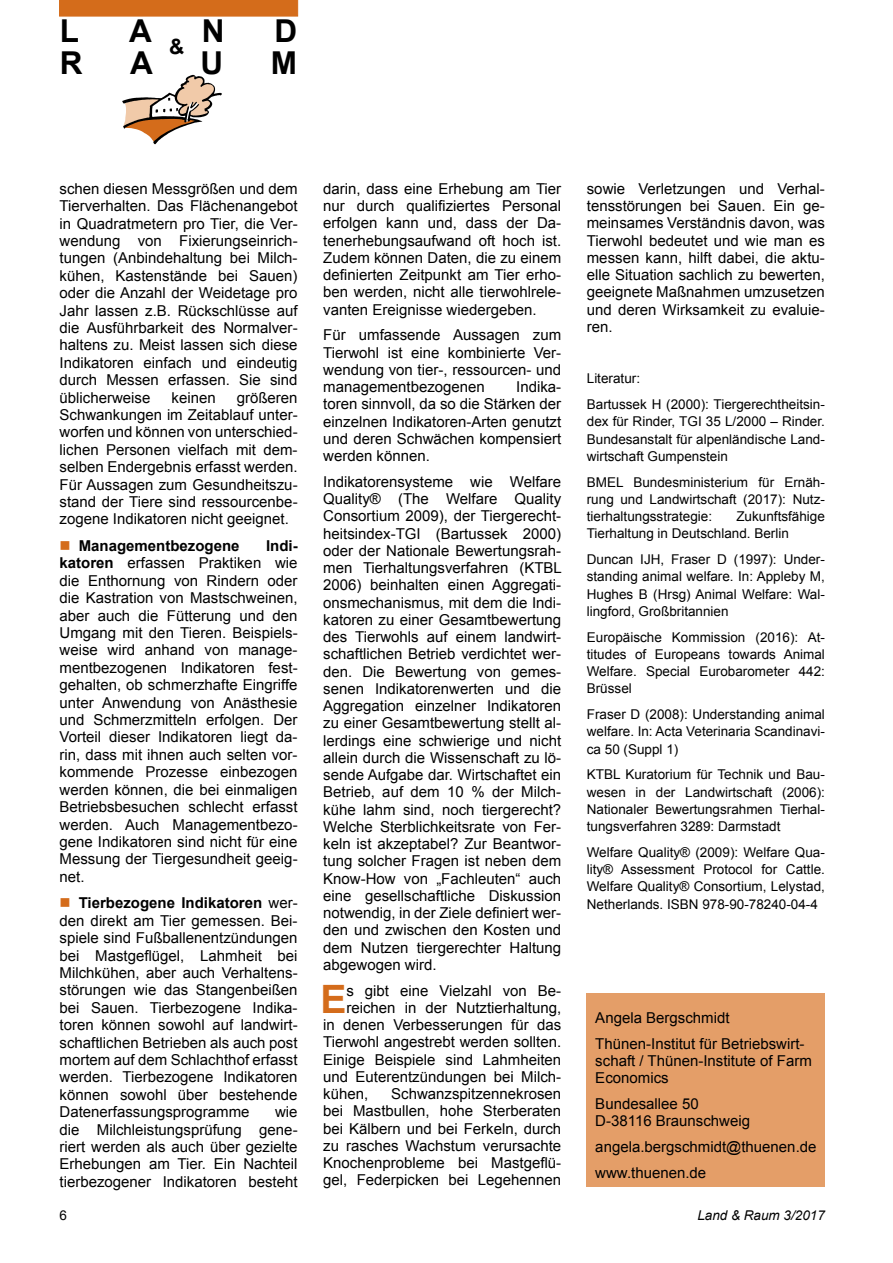
<style>
.page{position:relative;width:893px;height:1263px;background:#fff}
.page>*{position:absolute;margin:0;border:0;box-sizing:border-box;transform-origin:0 0}
.t1{font:700 39.15px "Arial";color:#d46c1b}
.t2{font:700 31.5px "Arial";color:#000}
.t3{font:700 21px "Arial";color:#000}
.t4{font:15px/17.2px "Arial";color:#000;text-align:justify}
.t5{font:700 15px "Arial";color:#000}
.t6{font:13.5px/17.2px "Arial";color:#000;text-align:justify}
.t7{font:italic 13.5px "Arial";color:#000}
.s1{color:#d46c1b}
.s2{font-weight:700}
</style>
<div class="page">
<div style="left:59px;top:0;width:239px;height:16px;background:#d46c1b"></div>
<svg style="left:122px;top:75px;width:100px;height:69px"></svg>
<div style="left:587px;top:993px;width:238px;height:193px;background:#e49e68"></div>
<h2 class="t2" style="left:60px;top:10px;width:21px">L</h2>
<h2 class="t2" style="left:129px;top:10px;width:24px">a</h2>
<h2 class="t2" style="left:202px;top:10px;width:24px">n</h2>
<h2 class="t2" style="left:274px;top:10px;width:24px">d</h2>
<h2 class="t2" style="left:60px;top:42px;width:24px">R</h2>
<h2 class="t2" style="left:130px;top:42px;width:24px">a</h2>
<h2 class="t2" style="left:201px;top:42px;width:24px">u</h2>
<h2 class="t2" style="left:271px;top:42px;width:28px">m</h2>
<h3 class="t3" style="left:169px;top:33px;width:17px">&amp;</h3>
<p class="t4" style="left:60px;top:180px;width:240px">schen diesen Messgrößen und dem Tierverhalten. Das Flächenangebot in Quadratmetern pro Tier, die Ver&shy;wendung von Fixierungseinrich&shy;tungen (Anbindehaltung bei Milch&shy;kühen, Kastenstände bei Sauen) oder die Anzahl der Weidetage pro Jahr lassen z.B. Rückschlüsse auf die Ausführbarkeit des Normalver&shy;haltens zu. Meist lassen sich diese Indikatoren einfach und eindeutig durch Messen erfassen. Sie sind üblicherweise</p>
<p class="t4" style="left:60px;top:389px;width:240px;text-indent:177px">größeren Schwankungen im Zeitablauf unter&shy;worfen und können von unterschied&shy;lichen Personen vielfach mit dem&shy;selben Endergebnis erfasst werden.<br>Für Aussagen zum Gesundheitszu&shy;stand der Tiere sind ressourcenbe&shy;zogene Indikatoren nicht geeignet.</p>
<p class="t5" style="left:60px;top:536px;width:181px"><span class="s1">■</span> Managementbezogene</p>
<p class="t4" style="left:171px;top:389px;width:46px">keinen</p>
<p class="t4" style="left:60px;top:537px;width:240px;text-indent:206px"><span class="s2">Indi&shy;katoren</span> erfassen Praktiken wie die Enthornung von Rindern oder die Kastration von Mastschweinen, aber auch die Fütterung und den Umgang mit den Tieren. Beispiels&shy;weise wird anhand von manage&shy;mentbezogenen Indikatoren fest&shy;gehalten, ob schmerzhafte Eingriffe unter Anwendung von Anästhesie und Schmerzmitteln erfolgen. Der Vorteil dieser Indikatoren liegt da&shy;rin, dass mit ihnen auch selten vor&shy;kommende Prozesse einbezogen werden können, die bei einmaligen Betriebsbesuchen schlecht erfasst werden. Auch Managementbezo&shy;gene Indikatoren sind nicht für eine Messung der Tiergesundheit geeig&shy;net.</p>
<p class="t4" style="left:60px;top:894px;width:240px"><span class="s1">■</span> <span class="s2">Tierbezogene Indikatoren</span> wer&shy;den direkt am Tier gemessen. Bei&shy;spiele sind Fußballenentzündungen bei Mastgeflügel, Lahmheit bei Milchkühen, aber auch Verhaltens&shy;störungen wie das Stangenbeißen bei Sauen. Tierbezogene Indika&shy;toren können sowohl auf landwirt&shy;schaftlichen Betrieben als auch post mortem auf dem Schlachthof erfasst werden. Tierbezogene Indikatoren können sowohl über bestehende Datenerfassungsprogramme</p>
<p class="t4" style="left:60px;top:1103px;width:240px;text-indent:216px">wie die Milchleistungsprüfung gene&shy;riert werden als auch über gezielte Erhebungen am Tier. Ein Nachteil tierbezogener Indikatoren besteht</p>
<p class="t4" style="left:323px;top:180px;width:240px">darin, dass eine Erhebung am Tier nur durch qualifiziertes Personal erfolgen kann und, dass der Da&shy;tenerhebungsaufwand oft hoch ist.<br>Zudem können Daten, die zu einem definierten Zeitpunkt am Tier erho&shy;ben werden, nicht alle tierwohlrele&shy;vanten Ereignisse wiedergeben.</p>
<p class="t4" style="left:323px;top:327px;width:240px">Für umfassende Aussagen zum Tierwohl ist eine kombinierte Ver&shy;wendung von tier-, ressourcen- und managementbezogenen</p>
<p class="t4" style="left:323px;top:378px;width:240px;text-indent:193px">Indika&shy;toren sinnvoll, da so die Stärken der einzelnen Indikatoren-Arten genutzt und deren Schwächen kompensiert werden können.</p>
<p class="t4" style="left:323px;top:473px;width:240px">Indikatorensysteme wie Welfare Quality® (The Welfare Quality Consortium 2009), der Tiergerecht&shy;heitsindex-TGI (Bartussek 2000) oder der Nationale Bewertungsrah&shy;men Tierhaltungsverfahren (KTBL 2006) beinhalten einen Aggregati&shy;onsmechanismus, mit dem die Indi&shy;katoren zu einer Gesamtbewertung des Tierwohls auf einem landwirt&shy;schaftlichen Betrieb verdichtet wer&shy;den. Die Bewertung von gemes&shy;senen Indikatorenwerten und die Aggregation einzelner Indikatoren zu einer Gesamtbewertung stellt al&shy;lerdings eine schwierige und nicht allein durch die Wissenschaft zu lö&shy;sende Aufgabe dar. Wirtschaftet ein Betrieb, auf dem 10 % der Milch&shy;kühe lahm sind, noch tiergerecht?<br>Welche Sterblichkeitsrate von Fer&shy;keln ist akzeptabel? Zur Beantwor&shy;tung solcher Fragen ist neben dem Know-How von „Fachleuten“ auch eine gesellschaftliche Diskussion notwendig, in der Ziele definiert wer&shy;den und zwischen den Kosten und dem Nutzen tiergerechter Haltung abgewogen wird.</p>
<h1 class="t1" style="left:320px;top:973px;width:28px">E</h1>
<p class="t4" style="left:346px;top:982px;width:216px">s gibt eine Vielzahl von Be-</p>
<p class="t4" style="left:346px;top:999px;width:216px">reichen in der Nutztierhaltung,</p>
<p class="t4" style="left:323px;top:1016px;width:240px">in denen Verbesserungen für das</p>
<p class="t4" style="left:323px;top:1034px;width:240px">Tierwohl angestrebt werden sollten.</p>
<p class="t4" style="left:323px;top:1051px;width:240px">Einige Beispiele sind Lahmheiten</p>
<p class="t4" style="left:323px;top:1068px;width:240px">und Euterentzündungen bei Milch-</p>
<p class="t4" style="left:323px;top:1085px;width:47px">kühen,</p>
<p class="t4" style="left:323px;top:1085px;width:240px;text-indent:68px">Schwanzspitzennekrosen bei Mastbullen, hohe Sterberaten bei Kälbern und bei Ferkeln, durch zu rasches Wachstum verursachte Knochenprobleme bei Mastgeflü&shy;gel, Federpicken bei Legehennen</p>
<p class="t4" style="left:587px;top:180px;width:240px">sowie Verletzungen und Verhal&shy;tensstörungen bei Sauen. Ein ge&shy;meinsames Verständnis davon, was Tierwohl bedeutet und wie man es messen kann, hilft dabei, die aktu&shy;elle Situation sachlich zu bewerten, geeignete Maßnahmen umzusetzen und deren Wirksamkeit zu evaluie&shy;ren.</p>
<p class="t6" style="left:587px;top:366px;width:240px;line-height:25.8px">Literatur:<br>Bartussek H (2000): Tiergerechtheitsin-</p>
<p class="t6" style="left:587px;top:413px;width:240px">dex für Rinder, TGI 35 L/2000 – Rinder.<br>Bundesanstalt für alpenländische Land&shy;wirtschaft Gumpenstein</p>
<p class="t6" style="left:587px;top:473px;width:240px">BMEL Bundesministerium für Ernäh&shy;rung und Landwirtschaft (2017): Nutz&shy;tierhaltungsstrategie:</p>
<p class="t6" style="left:587px;top:508px;width:240px;text-indent:150px">Zukunftsfähige<br>Tierhaltung in Deutschland. Berlin</p>
<p class="t6" style="left:587px;top:551px;width:240px">Duncan IJH, Fraser D (1997): Under&shy;standing animal welfare. In: Appleby M, Hughes B (Hrsg) Animal Welfare: Wal&shy;lingford, Großbritannien</p>
<p class="t6" style="left:587px;top:628px;width:240px">Europäische Kommission (2016): At&shy;titudes of Europeans towards Animal Welfare. Special Eurobarometer 442:<br>Brüssel</p>
<p class="t6" style="left:587px;top:706px;width:240px">Fraser D (2008): Understanding animal welfare. In: Acta Veterinaria Scandinavi&shy;ca 50 (Suppl 1)</p>
<p class="t6" style="left:587px;top:766px;width:240px">KTBL Kuratorium für Technik und Bau&shy;wesen in der Landwirtschaft (2006):<br>Nationaler Bewertungsrahmen Tierhal&shy;tungsverfahren 3289: Darmstadt</p>
<p class="t6" style="left:587px;top:844px;width:240px">Welfare Quality® (2009): Welfare Qua&shy;lity® Assessment Protocol for Cattle.<br>Welfare Quality® Consortium, Lelystad, Netherlands. ISBN 978-90-78240-04-4</p>
<p class="t4" style="left:595px;top:1005px;width:211px;line-height:25.8px">Angela Bergschmidt<br>Thünen-Institut für Betriebswirt-</p>
<p class="t4" style="left:595px;top:1052px;width:218px">schaft / Thünen-Institute of Farm<br>Economics</p>
<p class="t4" style="left:595px;top:1095px;width:156px">Bundesallee 50<br>D-38116 Braunschweig</p>
<p class="t4" style="left:595px;top:1134px;width:223px;line-height:25.8px">angela.bergschmidt@thuenen.de www.thuenen.de</p>
<p class="t6" style="left:60px;top:1207px;width:9px">6</p>
<p class="t7" style="left:697px;top:1207px;width:129px">Land &amp; Raum 3/2017</p>
</div>
